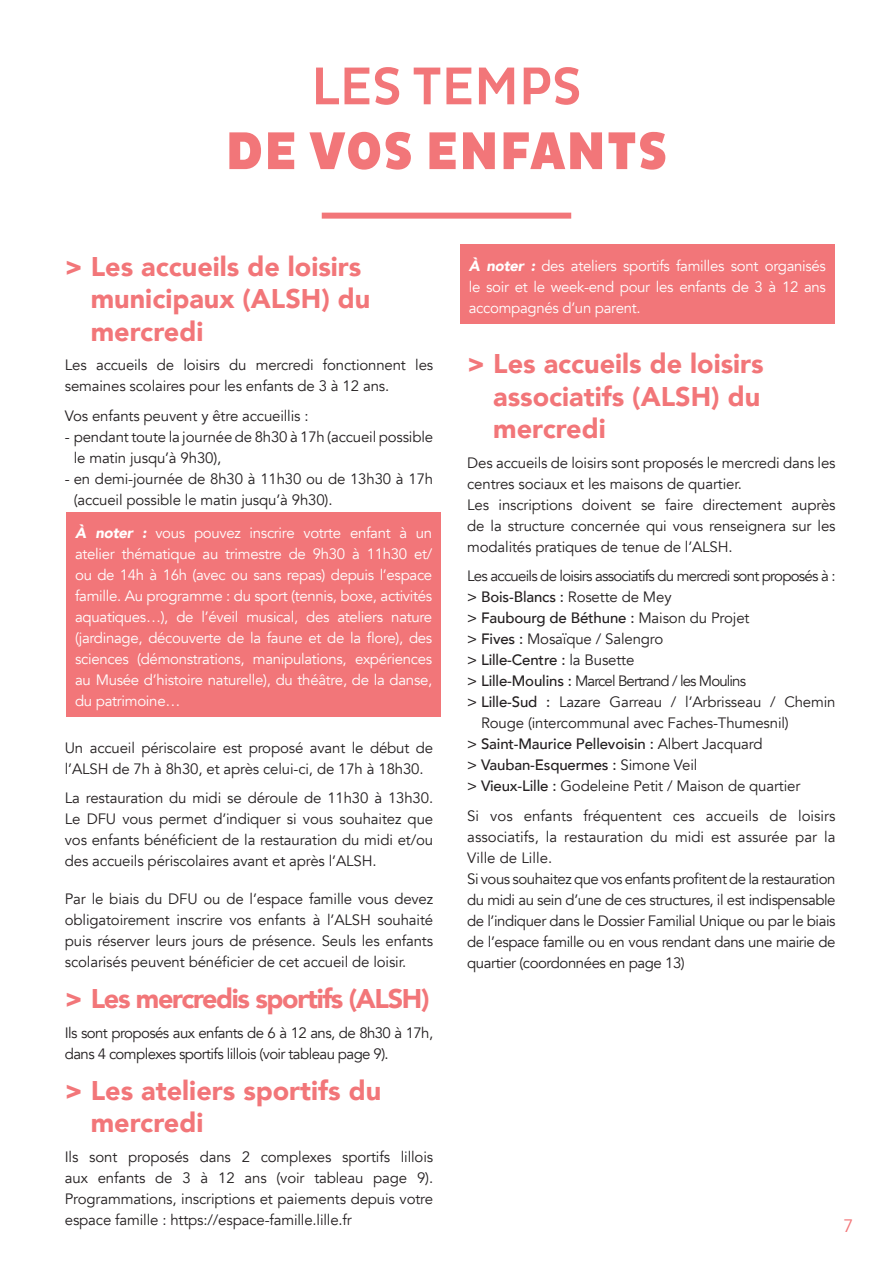
<style>
.page{position:relative;width:893px;height:1263px;background:#fff}
.page>*{position:absolute;margin:0;border:0;box-sizing:border-box;transform-origin:0 0}
.t1{font:900 54px/64.8px "Pluto Cond";letter-spacing:.015em;color:#f27679;text-align:center}
.t2{font:900 27px/32.4px "Avenir";color:#f27679}
.t3{font:900 27px "Avenir";letter-spacing:-.05em;color:#f27679}
.t4{font:18px "Avenir";color:#f27679}
.t5{font:15px/21px "Avenir";letter-spacing:-.01em;color:#231f20}
.dans_un_encart_jaune{font:15px/21px "Avenir";letter-spacing:-.02em;color:#fff;text-align:justify}
.t6{font:500 15px/21px "Avenir";letter-spacing:-.01em;color:#231f20}
.t7{font:15px/21px "Avenir";letter-spacing:-.04em;color:#231f20}
.t8{font:15px "Avenir";letter-spacing:-.05em;color:#231f20}
.t9{font:15px "Avenir";letter-spacing:-.06em;color:#231f20}
.s1{font-weight:500}
.s2{font-weight:900;font-style:italic}
.s3{font-weight:400}
</style>
<div class="page">
<div style="left:460px;top:245px;width:374px;height:79px;background:#f27679"></div>
<div style="left:67px;top:513px;width:374px;height:204px;background:#f27679"></div>
<div style="left:322px;top:213px;width:249px;height:6px;background:#f27679"></div>
<p class="t1" style="left:225px;top:55px;width:444px"><span class="s1">LES TEMPS<br></span>DE VOS ENFANTS</p>
<p class="t2" style="left:91px;top:250px;width:281px;text-indent:-26px">&gt; Les accueils de loisirs municipaux (ALSH) du mercredi</p>
<p class="t5" style="left:65px;top:355px;width:370px">Les accueils de loisirs du mercredi fonctionnent les semaines scolaires pour les enfants de 3 à 12 ans.</p>
<p class="t5" style="left:65px;top:405px;width:245px">Vos enfants peuvent y être accueillis :</p>
<p class="t5" style="left:74px;top:426px;width:361px;text-indent:-9px">- pendant toute la journée de 8h30 à 17h (accueil possible le matin jusqu’à 9h30),</p>
<p class="t5" style="left:74px;top:468px;width:361px;text-indent:-9px">- en demi-journée de 8h30 à 11h30 ou de 13h30 à 17h (accueil possible le matin jusqu’à 9h30).</p>
<p class="dans_un_encart_jaune" style="left:75px;top:523px;width:359px"><span class="s2">À noter :</span> vous pouvez inscrire votrte enfant à un atelier thématique au trimestre de 9h30 à 11h30 et/ ou de 14h à 16h (avec ou sans repas) depuis l’espace famille. Au programme : du sport (tennis, boxe, activités aquatiques…), de l’éveil musical, des ateliers nature (jardinage, découverte de la faune et de la flore), des sciences (démonstrations, manipulations, expériences au Musée d’histoire naturelle), du théâtre, de la danse, du patrimoine…</p>
<p class="t5" style="left:65px;top:737px;width:370px">Un accueil périscolaire est proposé avant le début de l’ALSH de 7h à 8h30, et après celui-ci, de 17h à 18h30.</p>
<p class="t5" style="left:65px;top:788px;width:370px;text-align:justify">La restauration du midi se déroule de 11h30 à 13h30.<br>Le DFU vous permet d’indiquer si vous souhaitez que vos enfants bénéficient de la restauration du midi et/ou des accueils périscolaires avant et après l’ALSH.</p>
<p class="t5" style="left:65px;top:889px;width:370px;text-align:justify">Par le biais du DFU ou de l’espace famille vous devez obligatoirement inscrire vos enfants à l’ALSH souhaité puis réserver leurs jours de présence. Seuls les enfants scolarisés peuvent bénéficier de cet accueil de loisir.</p>
<p class="t3" style="left:65px;top:976px;width:366px">&gt; Les mercredis sportifs (ALSH)</p>
<p class="t7" style="left:65px;top:1022px;width:370px">Ils sont proposés aux enfants de 6 à 12 ans, de 8h30 à 17h, dans 4 complexes sportifs lillois (voir tableau page 9).</p>
<p class="t2" style="left:91px;top:1073px;width:292px;text-indent:-26px">&gt; Les ateliers sportifs du mercredi</p>
<p class="t5" style="left:65px;top:1146px;width:370px;text-align:justify">Ils sont proposés dans 2 complexes sportifs lillois aux enfants de 3 à 12 ans (voir tableau page 9).<br>Programmations, inscriptions et paiements depuis votre espace famille : https://espace-famille.lille.fr</p>
<p class="dans_un_encart_jaune" style="left:469px;top:256px;width:359px"><span class="s2">À noter :</span> des ateliers sportifs familles sont organisés le soir et le week-end pour les enfants de 3 à 12 ans accompagnés d’un parent.</p>
<p class="t2" style="left:493px;top:347px;width:272px;text-indent:-26px">&gt; Les accueils de loisirs associatifs (ALSH) du mercredi</p>
<p class="t5" style="left:467px;top:452px;width:370px">Des accueils de loisirs sont proposés le mercredi dans les centres sociaux et les maisons de quartier.</p>
<p class="t5" style="left:467px;top:494px;width:370px;text-align:justify">Les inscriptions doivent se faire directement auprès de la structure concernée qui vous renseignera sur les modalités pratiques de tenue de l’ALSH.</p>
<p class="t8" style="left:467px;top:567px;width:370px">Les accueils de loisirs associatifs du mercredi sont proposés à :</p>
<p class="t6" style="left:467px;top:585px;width:284px">&gt; Bois-Blancs : <span class="s3">Rosette de Mey<br></span>&gt; Faubourg de Béthune : <span class="s3">Maison du Projet</span></p>
<p class="t5" style="left:467px;top:629px;width:198px"><span class="s1">&gt; Fives :</span> Mosaïque / Salengro</p>
<p class="t6" style="left:467px;top:648px;width:169px">&gt; Lille-Centre : <span class="s3">la Busette</span></p>
<p class="t9" style="left:467px;top:672px;width:280px"><span class="s1">&gt; Lille-Moulins :</span> Marcel Bertrand / les Moulins</p>
<p class="t5" style="left:481px;top:692px;width:356px;text-indent:-14px"><span class="s1">&gt; Lille-Sud :</span> Lazare Garreau / l’Arbrisseau / Chemin<br>Rouge (intercommunal avec Faches-Thumesnil)</p>
<p class="t6" style="left:467px;top:732px;width:297px">&gt; Saint-Maurice Pellevoisin : <span class="s3">Albert Jacquard</span></p>
<p class="t6" style="left:467px;top:753px;width:232px">&gt; Vauban-Esquermes : <span class="s3">Simone Veil</span></p>
<p class="t5" style="left:467px;top:776px;width:335px"><span class="s1">&gt; Vieux-Lille :</span> Godeleine Petit / Maison de quartier</p>
<p class="t5" style="left:467px;top:805px;width:370px;text-align:justify">Si vos enfants fréquentent ces accueils de loisirs associatifs, la restauration du midi est assurée par la Ville de Lille.</p>
<p class="t5" style="left:467px;top:868px;width:370px;text-align:justify">Si vous souhaitez que vos enfants profitent de la restauration du midi au sein d’une de ces structures, il est indispensable de l’indiquer dans le Dossier Familial Unique ou par le biais de l’espace famille ou en vous rendant dans une mairie de quartier (coordonnées en page 13)</p>
<p class="t4" style="left:843px;top:1215px;width:12px">7</p>
</div>
